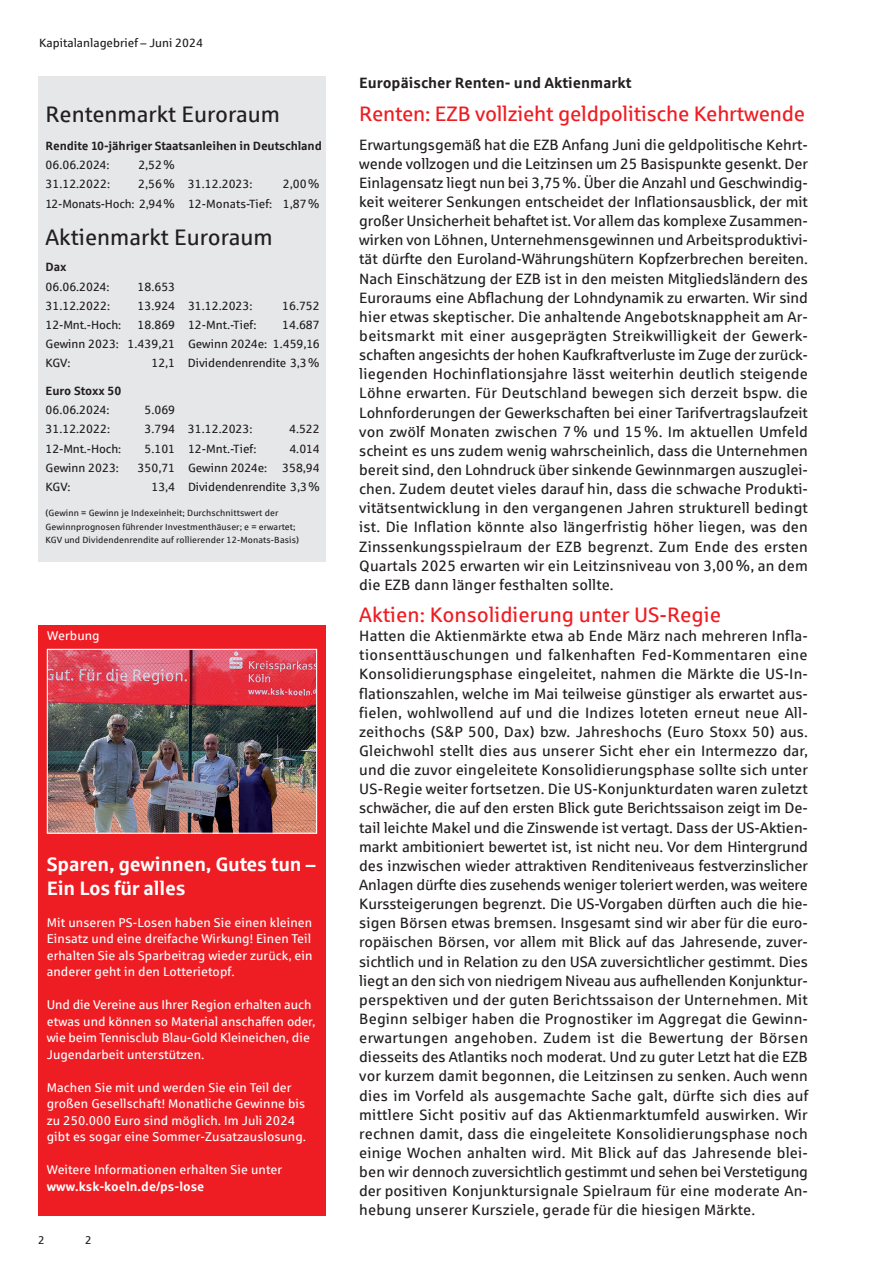
<style>
.page{position:relative;width:893px;height:1263px;background:#fff}
.page>*{position:absolute;margin:0;border:0;box-sizing:border-box;transform-origin:0 0}
.t1{font:22.5px "Sparkasse Rg";color:#231f20}
.t2{font:21px "Sparkasse Rg";letter-spacing:-.01em;color:#ee1d23}
.t3{font:700 19.5px/24px "Sparkasse Rg";letter-spacing:-.01em;color:#fff}
.t4{font:15px/19.2px "Sparkasse Rg";letter-spacing:.01em;color:#231f20;text-align:justify}
.t5{font:700 15px "Sparkasse Rg";color:#231f20}
.t6{font:12.75px/16.5px "Sparkasse Rg";letter-spacing:.005em;color:#fff}
.t7{font:700 12.75px "Sparkasse Rg";letter-spacing:.005em;color:#fff}
.t8{font:12px/19.2px "Sparkasse Rg";color:#231f20;text-align:right}
.t9{font:700 12px "Sparkasse Rg";letter-spacing:-.01em;color:#231f20}
.t10{font:11.25px "Sparkasse Rg";color:#231f20}
.t11{font:9px/13.5px "Sparkasse Rg";letter-spacing:.01em;color:#231f20}
</style>
<div class="page">
<div style="left:38px;top:625px;width:287px;height:590px;background:#ee1d23"></div>
<img style="left:49px;top:651px;width:266px;height:181px">
<div style="left:47px;top:649px;width:270px;height:185px;border:1px solid #fff"></div>
<div style="left:38px;top:77px;width:287px;height:485px;background:#e6e7e9"></div>
<p class="t8" style="left:39px;top:33px;width:165px">Kapitalanlagebrief – Juni 2024</p>
<h1 class="t1" style="left:46px;top:101px;width:236px">Rentenmarkt Euroraum</h1>
<p class="t9" style="left:46px;top:138px;width:278px">Rendite 10-jähriger Staatsanleihen in Deutschland</p>
<p class="t8" style="left:46px;top:155px;width:65px">06.06.2024:</p>
<p class="t8" style="left:138px;top:155px;width:38px">2,52%</p>
<p class="t8" style="left:46px;top:174px;width:66px">31.12.2022:</p>
<p class="t8" style="left:138px;top:174px;width:116px">2,56% 31.12.2023:</p>
<p class="t8" style="left:46px;top:174px;width:276px">2,00%<br>12-Monats-Hoch: 2,94% 12-Monats-Tief: 1,87%</p>
<h1 class="t1" style="left:46px;top:223px;width:229px">Aktienmarkt Euroraum</h1>
<p class="t9" style="left:46px;top:259px;width:23px">Dax</p>
<p class="t8" style="left:46px;top:276px;width:65px">06.06.2024:</p>
<p class="t8" style="left:138px;top:276px;width:39px">18.653</p>
<p class="t8" style="left:46px;top:296px;width:66px">31.12.2022:</p>
<p class="t8" style="left:138px;top:296px;width:116px">13.924 31.12.2023:</p>
<p class="t8" style="left:282px;top:296px;width:39px">16.752</p>
<p class="t8" style="left:46px;top:315px;width:77px">12-Mnt.-Hoch:</p>
<p class="t8" style="left:138px;top:315px;width:120px">18.869 12-Mnt.-Tief:</p>
<p class="t8" style="left:46px;top:315px;width:276px;text-align:justify;text-indent:237px">14.687<br>Gewinn 2023: 1.439,21 Gewinn 2024e: 1.459,16<br>KGV:</p>
<p class="t8" style="left:151px;top:353px;width:170px">12,1 Dividendenrendite 3,3%</p>
<p class="t9" style="left:46px;top:383px;width:77px">Euro Stoxx 50</p>
<p class="t8" style="left:46px;top:400px;width:65px">06.06.2024:</p>
<p class="t8" style="left:144px;top:400px;width:32px">5.069</p>
<p class="t8" style="left:46px;top:419px;width:66px">31.12.2022:</p>
<p class="t8" style="left:144px;top:419px;width:109px">3.794 31.12.2023:</p>
<p class="t8" style="left:289px;top:419px;width:32px">4.522</p>
<p class="t8" style="left:46px;top:438px;width:77px">12-Mnt.-Hoch:</p>
<p class="t8" style="left:144px;top:438px;width:113px">5.101 12-Mnt.-Tief:</p>
<p class="t8" style="left:289px;top:438px;width:32px">4.014</p>
<p class="t8" style="left:46px;top:458px;width:75px">Gewinn 2023:</p>
<p class="t8" style="left:138px;top:458px;width:184px">350,71 Gewinn 2024e: 358,94</p>
<p class="t8" style="left:46px;top:477px;width:27px">KGV:</p>
<p class="t8" style="left:151px;top:477px;width:170px">13,4 Dividendenrendite 3,3%</p>
<p class="t11" style="left:46px;top:506px;width:255px">(Gewinn = Gewinn je Indexeinheit; Durchschnittswert der<br>Gewinnprognosen führender Investmenthäuser; e = erwartet;<br>KGV und Dividendenrendite auf rollierender 12-Monats-Basis)</p>
<p class="t6" style="left:47px;top:627px;width:54px">Werbung</p>
<h3 class="t3" style="left:47px;top:852px;width:270px">Sparen, gewinnen, Gutes tun –<br>Ein Los für alles</h3>
<p class="t6" style="left:47px;top:914px;width:267px;text-align:justify">Mit unseren PS-Losen haben Sie einen kleinen Einsatz und eine dreifache Wirkung! Einen Teil erhalten Sie als Sparbeitrag wieder zurück, ein anderer geht in den Lotterietopf.</p>
<p class="t6" style="left:47px;top:996px;width:270px">Und die Vereine aus Ihrer Region erhalten auch etwas und können so Material anschaffen oder, wie beim Tennisclub Blau-Gold Kleineichen, die Jugendarbeit unterstützen.</p>
<p class="t6" style="left:47px;top:1079px;width:261px">Machen Sie mit und werden Sie ein Teil der großen Gesellschaft! Monatliche Gewinne bis zu 250.000 Euro sind möglich. Im Juli 2024 gibt es sogar eine Sommer-Zusatzauslosung.</p>
<p class="t6" style="left:47px;top:1161px;width:237px">Weitere Informationen erhalten Sie unter</p>
<p class="t7" style="left:47px;top:1178px;width:159px">www.ksk-koeln.de/ps-lose</p>
<p class="t10" style="left:38px;top:1233px;width:8px">2</p>
<p class="t10" style="left:85px;top:1233px;width:8px">2</p>
<p class="t5" style="left:359px;top:73px;width:274px">Europäischer Renten- und Aktienmarkt</p>
<h2 class="t2" style="left:359px;top:101px;width:447px">Renten: EZB vollzieht geldpolitische Kehrtwende</h2>
<p class="t4" style="left:359px;top:134px;width:450px">Erwartungsgemäß hat die EZB Anfang Juni die geldpolitische Kehrt&shy;wende vollzogen und die Leitzinsen um 25 Basispunkte gesenkt. Der Einlagensatz liegt nun bei 3,75%. Über die Anzahl und Geschwindig&shy;keit weiterer Senkungen entscheidet der Inflationsausblick, der mit großer Unsicherheit behaftet ist. Vor allem das komplexe Zusammen&shy;wirken von Löhnen, Unternehmensgewinnen und Arbeitsproduktivi&shy;tät dürfte den Euroland-Währungshütern Kopfzerbrechen bereiten.<br>Nach Einschätzung der EZB ist in den meisten Mitgliedsländern des Euroraums eine Abflachung der Lohndynamik zu erwarten. Wir sind hier etwas skeptischer. Die anhaltende Angebotsknappheit am Ar&shy;beitsmarkt mit einer ausgeprägten Streikwilligkeit der Gewerk&shy;schaften angesichts der hohen Kaufkraftverluste im Zuge der zurück&shy;liegenden Hochinflationsjahre lässt weiterhin deutlich steigende Löhne erwarten. Für Deutschland bewegen sich derzeit bspw. die Lohnforderungen der Gewerkschaften bei einer Tarifvertragslaufzeit von zwölf Monaten zwischen 7% und 15%. Im aktuellen Umfeld scheint es uns zudem wenig wahrscheinlich, dass die Unternehmen bereit sind, den Lohndruck über sinkende Gewinnmargen auszuglei&shy;chen. Zudem deutet vieles darauf hin, dass die schwache Produkti&shy;vitätsentwicklung in den vergangenen Jahren strukturell bedingt ist. Die Inflation könnte also längerfristig höher liegen, was den Zinssenkungsspielraum der EZB begrenzt. Zum Ende des ersten Quartals 2025 erwarten wir ein Leitzinsniveau von 3,00%, an dem die EZB dann länger festhalten sollte.</p>
<h2 class="t2" style="left:359px;top:602px;width:363px">Aktien: Konsolidierung unter US-Regie</h2>
<p class="t4" style="left:359px;top:626px;width:451px">Hatten die Aktienmärkte etwa ab Ende März nach mehreren Infla&shy;tionsenttäuschungen und falkenhaften Fed-Kommentaren eine Konsolidierungsphase eingeleitet, nahmen die Märkte die US-In&shy;flationszahlen, welche im Mai teilweise günstiger als erwartet aus&shy;fielen, wohlwollend auf und die Indizes loteten erneut neue All&shy;zeithochs (S&amp;P 500, Dax) bzw. Jahreshochs (Euro Stoxx 50) aus.<br>Gleichwohl stellt dies aus unserer Sicht eher ein Intermezzo dar, und die zuvor eingeleitete Konsolidierungsphase sollte sich unter US-Regie weiter fortsetzen. Die US-Konjunkturdaten waren zuletzt schwächer, die auf den ersten Blick gute Berichtssaison zeigt im De&shy;tail leichte Makel und die Zinswende ist vertagt. Dass der US-Aktien&shy;markt ambitioniert bewertet ist, ist nicht neu. Vor dem Hintergrund des inzwischen wieder attraktiven Renditeniveaus festverzinslicher Anlagen dürfte dies zusehends weniger toleriert werden, was weitere Kurssteigerungen begrenzt. Die US-Vorgaben dürften auch die hie&shy;sigen Börsen etwas bremsen. Insgesamt sind wir aber für die euro&shy;ropäischen Börsen, vor allem mit Blick auf das Jahresende, zuver&shy;sichtlich und in Relation zu den USA zuversichtlicher gestimmt. Dies liegt an den sich von niedrigem Niveau aus aufhellenden Konjunktur&shy;perspektiven und der guten Berichtssaison der Unternehmen. Mit Beginn selbiger haben die Prognostiker im Aggregat die Gewinn&shy;erwartungen angehoben. Zudem ist die Bewertung der Börsen diesseits des Atlantiks noch moderat. Und zu guter Letzt hat die EZB vor kurzem damit begonnen, die Leitzinsen zu senken. Auch wenn dies im Vorfeld als ausgemachte Sache galt, dürfte sich dies auf mittlere Sicht positiv auf das Aktienmarktumfeld auswirken. Wir rechnen damit, dass die eingeleitete Konsolidierungsphase noch einige Wochen anhalten wird. Mit Blick auf das Jahresende blei&shy;ben wir dennoch zuversichtlich gestimmt und sehen bei Verstetigung der positiven Konjunktursignale Spielraum für eine moderate An&shy;hebung unserer Kursziele, gerade für die hiesigen Märkte.</p>
</div>
